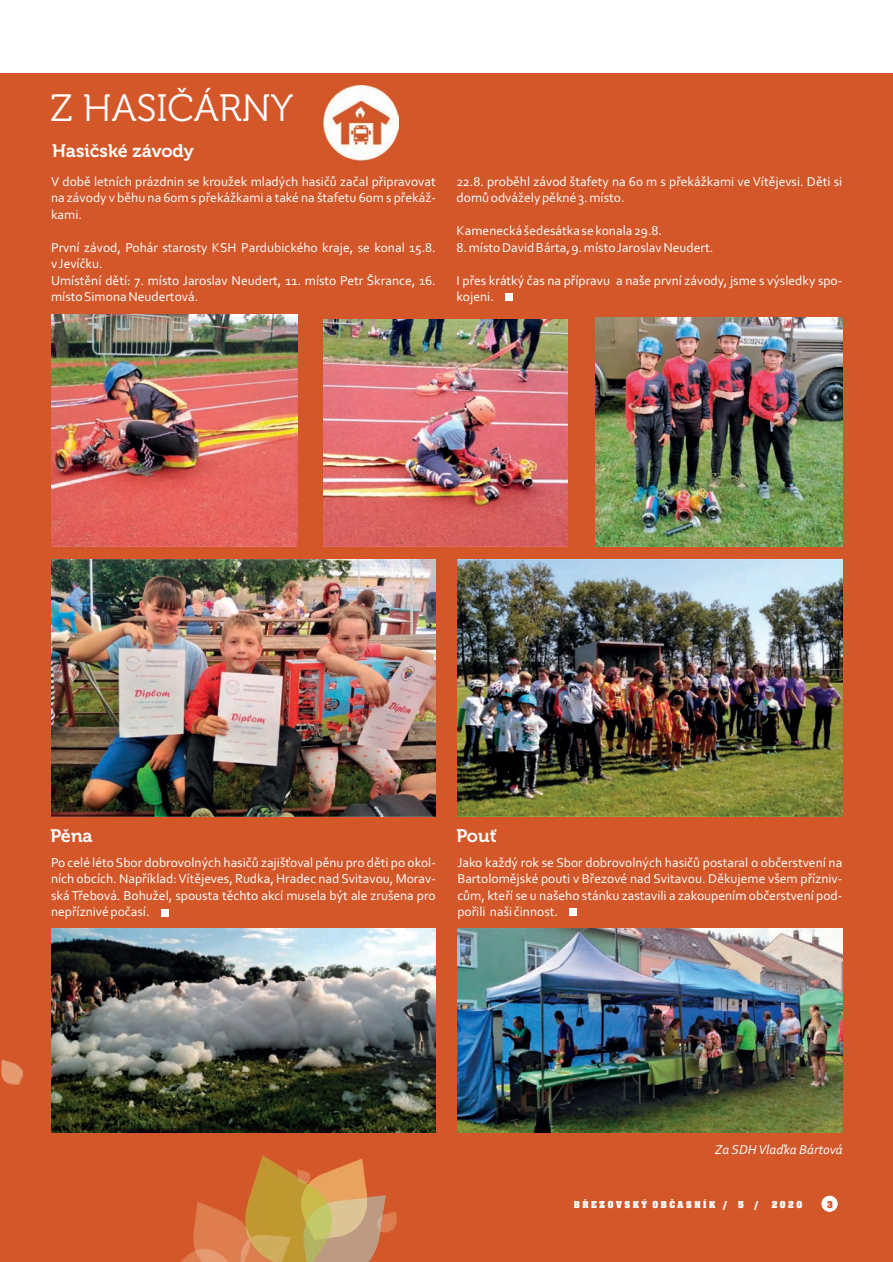
<style>
.page{position:relative;width:893px;height:1262px;background:#fff}
.page>*{position:absolute;margin:0;border:0;box-sizing:border-box;transform-origin:0 0}
.t1{font:37.95px "Museo 300 Light";color:#fff}
.t2{font:700 18px "Museo 700 Semi";color:#fff}
.t3{font:13.5px/16.5px "Corbel";color:#fff;text-align:justify}
.t4{font:italic 13.5px "Corbel";color:#fff}
.t5{font:700 10.5px "Aachen DOT";letter-spacing:.24em;color:#fff}
.t6{font:700 10.5px "Aachen DOT";color:#d4572a}
</style>
<div class="page">
<div style="left:0;top:73px;width:892px;height:1189px;background:#d4572a"></div>
<img style="left:51px;top:929px;width:385px;height:203px">
<img style="left:457px;top:929px;width:385px;height:203px">
<img style="left:7px;top:1083px;width:13px;height:1px">
<img style="left:1px;top:1059px;width:21px;height:24px">
<img style="left:331px;top:1195px;width:54px;height:67px">
<img style="left:331px;top:1158px;width:35px;height:81px">
<img style="left:248px;top:1155px;width:83px;height:107px">
<img style="left:377px;top:1231px;width:14px;height:1px">
<img style="left:181px;top:1251px;width:13px;height:11px">
<img style="left:194px;top:1201px;width:56px;height:61px">
<img style="left:240px;top:1234px;width:50px;height:28px">
<img style="left:377px;top:1211px;width:19px;height:20px">
<svg style="left:297px;top:1169px;width:12px;height:14px"></svg>
<img style="left:323px;top:86px;width:75px;height:74px">
<div style="left:821px;top:1195px;width:16px;height:16px;background:#fff;border-radius:50%"></div>
<div style="left:505px;top:294px;width:8px;height:7px;background:#fff"></div>
<div style="left:161px;top:908px;width:8px;height:8px;background:#fff"></div>
<div style="left:569px;top:908px;width:8px;height:8px;background:#fff"></div>
<img style="left:457px;top:559px;width:385px;height:258px">
<img style="left:51px;top:559px;width:385px;height:258px">
<img style="left:595px;top:318px;width:247px;height:228px">
<img style="left:323px;top:320px;width:244px;height:226px">
<img style="left:51px;top:314px;width:247px;height:232px">
<h1 class="t1" style="left:51px;top:94px;width:244px">Z HASIČÁRNY</h1>
<h2 class="t2" style="left:52px;top:140px;width:143px">Hasičské závody</h2>
<p class="t3" style="left:51px;top:174px;width:386px">V době letních prázdnin se kroužek mladých hasičů začal připravovat na závody v běhu na 60m s překážkami a také na štafetu 60m s překáž&shy;kami.</p>
<p class="t3" style="left:51px;top:240px;width:386px;text-align:left">První závod, Pohár starosty KSH Pardubického kraje, se konal 15.8. vJevíčku.<br>Umístění dětí: 7. místo Jaroslav Neudert, 11. místo Petr Škrance, 16. místoSimona Neudertová.</p>
<p class="t3" style="left:456px;top:174px;width:387px">22.8. proběhl závod štafety na 60 m s překážkami ve Vítějevsi. Děti si domů odvážely pěkné 3. místo.</p>
<p class="t3" style="left:456px;top:224px;width:207px">Kamenecká šedesátka se konala 29.8.</p>
<p class="t3" style="left:456px;top:240px;width:258px">8. místo David Bárta, 9. místoJaroslav Neudert.</p>
<p class="t3" style="left:456px;top:273px;width:387px">I přes krátký čas na přípravu a naše první závody, jsme s výsledky spo&shy;kojeni.</p>
<h2 class="t2" style="left:50px;top:825px;width:44px">Pěna</h2>
<h2 class="t2" style="left:456px;top:825px;width:42px">Pouť</h2>
<p class="t3" style="left:51px;top:855px;width:386px">Po celé léto Sbor dobrovolných hasičů zajišťoval pěnu pro děti po okol&shy;ních obcích. Například:Vítějeves, Rudka, Hradec nad Svitavou, Morav&shy;ská Třebová. Bohužel, spousta těchto akcí musela být ale zrušena pro nepříznivé počasí.</p>
<p class="t3" style="left:457px;top:855px;width:386px">Jako každý rok se Sbor dobrovolných hasičů postaral o občerstvení na Bartolomějské pouti v Březové nad Svitavou. Děkujeme všem přízniv&shy;cům, kteří se u našeho stánku zastavili a zakoupením občerstvení pod&shy;pořili naši činnost.</p>
<p class="t4" style="left:715px;top:1144px;width:129px">Za SDHVlaďka Bártová</p>
<p class="t5" style="left:573px;top:1200px;width:230px">BŘEZOVSKÝ OBČASNÍK / 5 / 2020</p>
<p class="t6" style="left:827px;top:1200px;width:7px">3</p>
</div>
